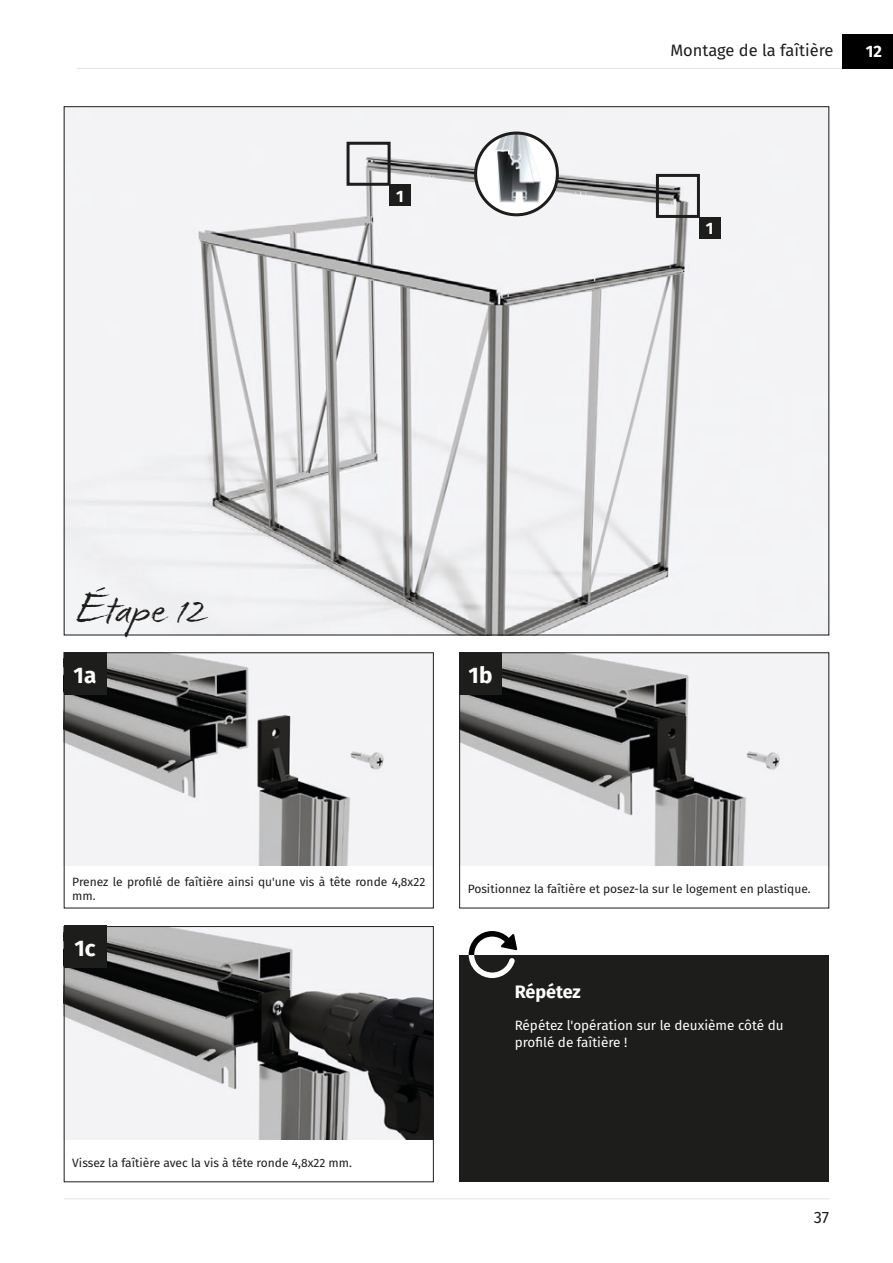
<style>
.page{position:relative;width:893px;height:1263px;background:#fff}
.page>*{position:absolute;margin:0;border:0;box-sizing:border-box;transform-origin:0 0}
.t1{font:expanded 45px "Cherry Blossoms";color:#1d1d1b}
.t2{font:700 22.5px "Fira Sans";color:#fff}
.t3{font:700 18px "Fira Sans";letter-spacing:-.005em;color:#fff}
.t4{font:16.5px "Fira Sans";color:#1d1d1b}
.t5{font:700 16.5px "Fira Sans";color:#fff}
.t6{font:13.5px/16.2px "Fira Sans";color:#fff}
.t7{font:12px/14.4px "Fira Sans";color:#1d1d1b}
</style>
<div class="page">
<hr style="left:64px;top:1198px;width:765px;height:1px;background:#e4e3e3">
<img style="left:66px;top:654px;width:366px;height:212px">
<img style="left:461px;top:654px;width:366px;height:212px">
<img style="left:66px;top:928px;width:366px;height:211px">
<img style="left:66px;top:108px;width:761px;height:525px">
<img style="left:476px;top:133px;width:81px;height:82px;border-radius:41px">
<div style="left:474px;top:132px;width:85px;height:84px;border:3px solid #1d1d1b;border-radius:50%"></div>
<div style="left:656px;top:174px;width:44px;height:44px;border:3px solid #1d1d1b"></div>
<div style="left:699px;top:217px;width:21px;height:21px;background:#1d1d1b"></div>
<div style="left:347px;top:142px;width:44px;height:44px;border:3px solid #1d1d1b"></div>
<div style="left:389px;top:185px;width:22px;height:21px;background:#1d1d1b"></div>
<div style="left:842px;top:35px;width:51px;height:34px;background:#000"></div>
<div style="left:459px;top:956px;width:370px;height:226px;background:#1d1d1b"></div>
<hr style="left:77px;top:68px;width:765px;height:1px;background:#e4e3e3">
<svg style="left:469px;top:931px;width:48px;height:47px"></svg>
<div style="left:64px;top:652px;width:370px;height:256px;border:1px solid #1d1d1b"></div>
<div style="left:459px;top:652px;width:370px;height:256px;border:1px solid #1d1d1b"></div>
<div style="left:64px;top:926px;width:370px;height:256px;border:1px solid #1d1d1b"></div>
<div style="left:64px;top:652px;width:42px;height:43px;background:#1d1d1b"></div>
<div style="left:459px;top:652px;width:43px;height:43px;background:#1d1d1b"></div>
<div style="left:64px;top:925px;width:42px;height:43px;background:#1d1d1b"></div>
<h3 class="t5" style="left:396px;top:182px;width:9px">1</h3>
<h1 class="t1" style="left:77px;top:579px;width:133px">Étape 12</h1>
<h2 class="t2" style="left:74px;top:656px;width:24px">1a</h2>
<h2 class="t2" style="left:469px;top:656px;width:25px">1b</h2>
<h3 class="t4" style="left:670px;top:38px;width:165px">Montage de la faîtière</h3>
<h3 class="t5" style="left:866px;top:38px;width:18px">12</h3>
<h3 class="t5" style="left:706px;top:214px;width:9px">1</h3>
<p class="t7" style="left:72px;top:874px;width:354px">Prenez le profilé de faîtière ainsi qu'une vis à tête ronde 4,8x22 mm.</p>
<p class="t7" style="left:468px;top:881px;width:343px">Positionnez la faîtière et posez-la sur le logement en plastique.</p>
<h2 class="t2" style="left:74px;top:929px;width:23px">1c</h2>
<p class="t7" style="left:72px;top:1155px;width:280px">Vissez la faîtière avec la vis à tête ronde 4,8x22 mm.</p>
<h3 class="t3" style="left:515px;top:977px;width:68px">Répétez</h3>
<p class="t6" style="left:515px;top:1017px;width:270px">Répétez l'opération sur le deuxième côté du profilé de faîtière !</p>
<h3 class="t4" style="left:814px;top:1205px;width:17px">37</h3>
</div>
